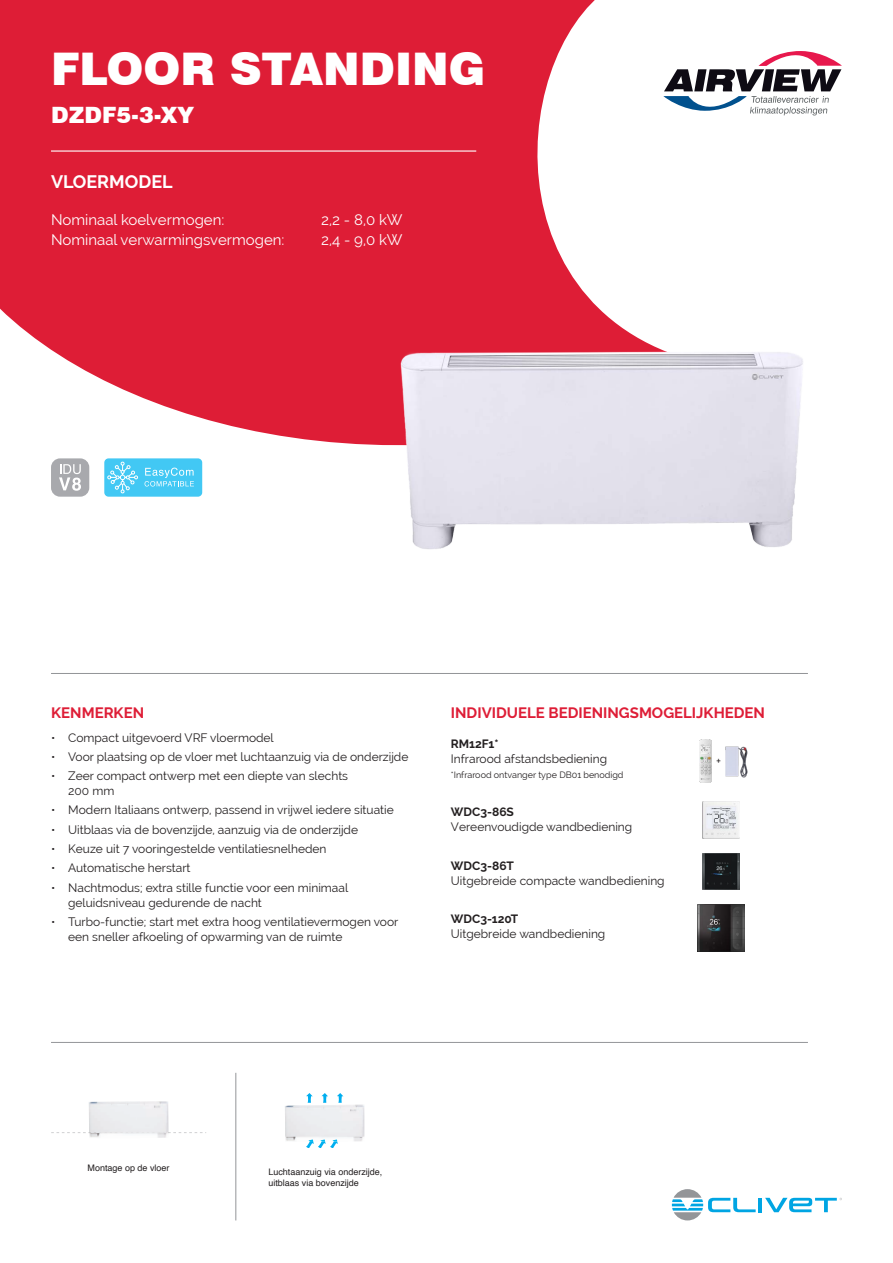
<style>
.page{position:relative;width:893px;height:1263px;background:#fff}
.page>*{position:absolute;margin:0;border:0;box-sizing:border-box;transform-origin:0 0}
.t1{font:900 45px "Swiss 721 BT";color:#fff}
.t2{font:900 22.5px "Swiss 721 BT";color:#fff}
.t3{font:700 18px "Raleway";color:#fff}
.t4{font:15px "Raleway";color:#fff}
.t5{font:700 15px "Raleway";color:#de1d36}
.t6{font:12px/15px "Raleway";color:#231f20}
.t7{font:9px "Helvetica";color:#231f20}
.t8{font:9px "Raleway";color:#231f20}
.s1{font-weight:700}
</style>
<div class="page">
<svg style="left:0;top:0;width:667px;height:496px;fill:#de1d36"></svg>
<svg style="left:663px;top:43px;width:179px;height:76px"></svg>
<hr style="left:51px;top:150px;width:425px;height:2px;background:#fff">
<hr style="left:51px;top:673px;width:757px;height:1px;background:#939598">
<svg style="left:51px;top:1132px;width:155px;height:1px"></svg>
<img style="left:89px;top:1101px;width:80px;height:37px">
<img style="left:89px;top:1132px;width:80px;height:1px">
<svg style="left:306px;top:1093px;width:7px;height:10px"></svg>
<svg style="left:321px;top:1093px;width:7px;height:10px"></svg>
<svg style="left:337px;top:1093px;width:6px;height:10px"></svg>
<img style="left:285px;top:1104px;width:79px;height:37px">
<svg style="left:306px;top:1139px;width:32px;height:9px"></svg>
<img style="left:400px;top:352px;width:403px;height:197px">
<hr style="left:51px;top:1042px;width:757px;height:1px;background:#939598">
<hr style="left:235px;top:1073px;width:1px;height:147px;background:#939598">
<img style="left:700px;top:740px;width:12px;height:42px">
<img style="left:725px;top:746px;width:23px;height:32px">
<div style="left:104px;top:458px;width:98px;height:39px;background:#42c8f4;border-radius:4px"></div>
<svg style="left:107px;top:461px;width:31px;height:33px"></svg>
<svg style="left:145px;top:468px;width:49px;height:18px"></svg>
<div style="left:51px;top:458px;width:38px;height:39px;background:#a8a9ad;border-radius:9px"></div>
<svg style="left:59px;top:464px;width:22px;height:27px"></svg>
<img style="left:702px;top:802px;width:37px;height:36px">
<img style="left:702px;top:853px;width:37px;height:37px">
<img style="left:697px;top:905px;width:47px;height:46px">
<hr style="left:758px;top:1198px;width:4px;height:14px;background:#00a5e3">
<svg style="left:765px;top:1198px;width:77px;height:14px"></svg>
<svg style="left:672px;top:1189px;width:84px;height:31px"></svg>
<p class="t1" style="left:51px;top:42px;width:436px">FLOOR STANDING</p>
<p class="t2" style="left:51px;top:101px;width:144px">DZDF5-3-XY</p>
<p class="t3" style="left:51px;top:171px;width:123px">VLOERMODEL</p>
<p class="t4" style="left:51px;top:211px;width:175px">Nominaal koelvermogen:</p>
<p class="t4" style="left:321px;top:211px;width:83px">2,2 - 8,0 kW</p>
<p class="t4" style="left:51px;top:231px;width:235px">Nominaal verwarmingsvermogen:</p>
<p class="t4" style="left:321px;top:231px;width:83px">2,4 - 9,0 kW</p>
<p class="t5" style="left:51px;top:704px;width:94px">KENMERKEN</p>
<p class="t6" style="left:51px;top:730px;width:224px">• Compact uitgevoerd VRF vloermodel</p>
<p class="t6" style="left:51px;top:749px;width:359px">• Voor plaatsing op de vloer met luchtaanzuig via de onderzijde</p>
<p class="t6" style="left:68px;top:768px;width:281px;text-indent:-17px">• Zeer compact ontwerp met een diepte van slechts<br>200 mm</p>
<p class="t6" style="left:51px;top:803px;width:344px">• Modern Italiaans ontwerp, passend in vrijwel iedere situatie</p>
<p class="t6" style="left:51px;top:822px;width:308px">• Uitblaas via de bovenzijde, aanzuig via de onderzijde</p>
<p class="t6" style="left:51px;top:841px;width:277px">• Keuze uit 7 vooringestelde ventilatiesnelheden</p>
<p class="t6" style="left:51px;top:860px;width:141px">• Automatische herstart</p>
<p class="t6" style="left:68px;top:880px;width:281px;text-indent:-17px">• Nachtmodus; extra stille functie voor een minimaal geluidsniveau gedurende de nacht</p>
<p class="t6" style="left:68px;top:914px;width:332px;text-indent:-17px">• Turbo-functie; start met extra hoog ventilatievermogen voor een sneller afkoeling of opwarming van de ruimte</p>
<p class="t5" style="left:451px;top:704px;width:316px">INDIVIDUELE BEDIENINGSMOGELIJKHEDEN</p>
<p class="t6" style="left:451px;top:736px;width:158px"><span class="s1">RM12F1*<br></span>Infrarood afstandsbediening</p>
<p class="t8" style="left:451px;top:769px;width:174px">*Infrarood ontvanger type DB01 benodigd</p>
<p class="t6" style="left:451px;top:804px;width:183px"><span class="s1">WDC3-86S<br></span>Vereenvoudigde wandbediening</p>
<p class="t6" style="left:451px;top:858px;width:215px"><span class="s1">WDC3-86T<br></span>Uitgebreide compacte wandbediening</p>
<p class="t6" style="left:451px;top:911px;width:156px"><span class="s1">WDC3-120T<br></span>Uitgebreide wandbediening</p>
<p class="t6" style="left:716px;top:753px;width:7px">+</p>
<p class="t7" style="left:87px;top:1161px;width:84px">Montage op de vloer</p>
<p class="t7" style="left:268px;top:1164px;width:116px">Luchtaanzuig via onderzijde,</p>
<p class="t7" style="left:268px;top:1175px;width:92px">uitblaas via bovenzijde</p>
</div>
